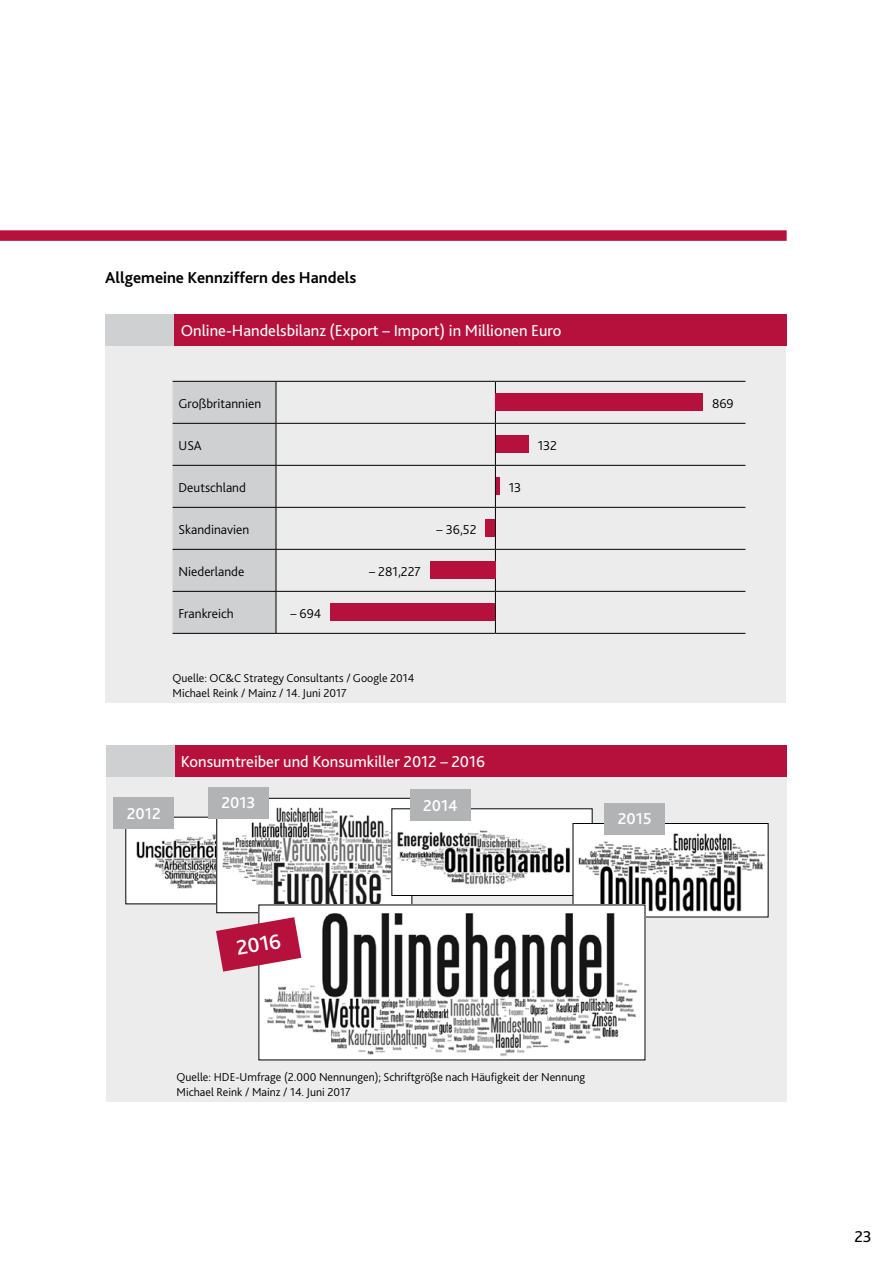
<style>
.page{position:relative;width:893px;height:1263px;background:#fff}
.page>*{position:absolute;margin:0;border:0;box-sizing:border-box;transform-origin:0 0}
.tabelle_weiß{font:500 21.6px "Bliss 2";color:#fff}
.bildüber_weiß{font:16.5px "Bliss 2";color:#fff}
.Ü4_bold_schwarz{font:700 16.5px "Bliss 2";color:#000}
.tabelle_weiß-2{font:500 16.5px "Bliss 2";color:#fff}
.t1{font:16.5px "Bliss 2";color:#000}
.tabelle_normal{font:300 13.5px "Bliss 2";color:#000}
.kästen-schwarz{font:300 12px "Bliss 2";color:#000}
</style>
<div class="page">
<div style="left:0;top:230px;width:787px;height:11px;background:#b5113c"></div>
<div style="left:105px;top:314px;width:680px;height:389px;background:#ececed"></div>
<div style="left:106px;top:766px;width:681px;height:336px;background:#ececed"></div>
<div style="left:174px;top:314px;width:613px;height:32px;background:#b5113c"></div>
<div style="left:174px;top:745px;width:613px;height:31px;background:#b5113c"></div>
<div style="left:105px;top:314px;width:68px;height:32px;background:#cfd0d1"></div>
<div style="left:106px;top:745px;width:68px;height:31px;background:#cfd0d1"></div>
<div style="left:173px;top:382px;width:103px;height:251px;background:#cfd0d1"></div>
<hr style="left:173px;top:381px;width:103px;height:1px;background:#000">
<hr style="left:276px;top:381px;width:219px;height:1px;background:#000">
<hr style="left:276px;top:382px;width:1px;height:41px;background:#000">
<hr style="left:495px;top:381px;width:250px;height:1px;background:#000">
<hr style="left:495px;top:382px;width:1px;height:41px;background:#000">
<hr style="left:173px;top:423px;width:103px;height:1px;background:#000">
<hr style="left:276px;top:423px;width:219px;height:1px;background:#000">
<hr style="left:276px;top:424px;width:1px;height:41px;background:#000">
<hr style="left:495px;top:423px;width:250px;height:1px;background:#000">
<hr style="left:495px;top:424px;width:1px;height:41px;background:#000">
<hr style="left:173px;top:465px;width:103px;height:1px;background:#000">
<hr style="left:276px;top:465px;width:219px;height:1px;background:#000">
<hr style="left:276px;top:466px;width:1px;height:41px;background:#000">
<hr style="left:495px;top:465px;width:250px;height:1px;background:#000">
<hr style="left:495px;top:466px;width:1px;height:41px;background:#000">
<hr style="left:173px;top:507px;width:103px;height:1px;background:#000">
<hr style="left:276px;top:507px;width:219px;height:1px;background:#000">
<hr style="left:276px;top:508px;width:1px;height:41px;background:#000">
<hr style="left:495px;top:507px;width:250px;height:1px;background:#000">
<hr style="left:495px;top:508px;width:1px;height:41px;background:#000">
<hr style="left:173px;top:549px;width:103px;height:1px;background:#000">
<hr style="left:276px;top:549px;width:219px;height:1px;background:#000">
<hr style="left:276px;top:550px;width:1px;height:41px;background:#000">
<hr style="left:495px;top:549px;width:250px;height:1px;background:#000">
<hr style="left:495px;top:550px;width:1px;height:41px;background:#000">
<hr style="left:173px;top:591px;width:103px;height:1px;background:#000">
<hr style="left:276px;top:591px;width:219px;height:1px;background:#000">
<hr style="left:276px;top:592px;width:1px;height:41px;background:#000">
<hr style="left:495px;top:591px;width:250px;height:1px;background:#000">
<hr style="left:495px;top:592px;width:1px;height:41px;background:#000">
<hr style="left:173px;top:633px;width:103px;height:1px;background:#000">
<hr style="left:276px;top:633px;width:219px;height:1px;background:#000">
<hr style="left:495px;top:633px;width:250px;height:1px;background:#000">
<div style="left:496px;top:394px;width:207px;height:17px;background:#b5113c"></div>
<div style="left:496px;top:436px;width:33px;height:17px;background:#b5113c"></div>
<hr style="left:496px;top:478px;width:4px;height:17px;background:#b5113c">
<div style="left:486px;top:520px;width:9px;height:17px;background:#b5113c"></div>
<div style="left:430px;top:562px;width:65px;height:17px;background:#b5113c"></div>
<div style="left:330px;top:604px;width:165px;height:17px;background:#b5113c"></div>
<img style="left:128px;top:819px;width:89px;height:83px">
<img style="left:219px;top:800px;width:191px;height:111px">
<div style="left:217px;top:798px;width:195px;height:115px;border:1px solid #000"></div>
<img style="left:394px;top:811px;width:196px;height:83px">
<div style="left:392px;top:809px;width:200px;height:87px;border:1px solid #000"></div>
<img style="left:575px;top:825px;width:191px;height:90px">
<div style="left:573px;top:823px;width:195px;height:94px;border:1px solid #000"></div>
<img style="left:261px;top:907px;width:382px;height:151px">
<div style="left:113px;top:797px;width:61px;height:32px;background:#b1b3b5"></div>
<div style="left:410px;top:790px;width:61px;height:31px;background:#b1b3b5"></div>
<div style="left:604px;top:803px;width:61px;height:31px;background:#b1b3b5"></div>
<svg style="left:216px;top:917px;width:85px;height:55px;background:#c75472"></svg>
<div style="left:208px;top:787px;width:61px;height:31px;background:#b1b3b5"></div>
<p class="Ü4_bold_schwarz" style="left:105px;top:267px;width:253px">Allgemeine Kennziffern des Handels</p>
<p class="bildüber_weiß" style="left:181px;top:320px;width:382px">Online-Handelsbilanz (Export – Import) in Millionen Euro</p>
<p class="tabelle_normal" style="left:179px;top:395px;width:84px">Großbritannien</p>
<p class="tabelle_normal" style="left:712px;top:395px;width:23px">869</p>
<p class="tabelle_normal" style="left:179px;top:437px;width:25px">USA</p>
<p class="tabelle_normal" style="left:538px;top:437px;width:21px">132</p>
<p class="tabelle_normal" style="left:179px;top:479px;width:69px">Deutschland</p>
<p class="tabelle_normal" style="left:509px;top:479px;width:14px">13</p>
<p class="tabelle_normal" style="left:179px;top:521px;width:72px">Skandinavien</p>
<p class="tabelle_normal" style="left:437px;top:521px;width:41px">– 36,52</p>
<p class="tabelle_normal" style="left:179px;top:563px;width:67px">Niederlande</p>
<p class="tabelle_normal" style="left:369px;top:563px;width:53px">– 281,227</p>
<p class="tabelle_normal" style="left:179px;top:605px;width:57px">Frankreich</p>
<p class="tabelle_normal" style="left:290px;top:605px;width:32px">– 694</p>
<p class="kästen-schwarz" style="left:173px;top:670px;width:243px">Quelle: OC&amp;C Strategy Consultants / Google 2014</p>
<p class="kästen-schwarz" style="left:173px;top:685px;width:176px">Michael Reink / Mainz / 14. Juni 2017</p>
<p class="tabelle_weiß-2" style="left:127px;top:803px;width:35px">2012</p>
<p class="bildüber_weiß" style="left:181px;top:751px;width:306px">Konsumtreiber und Konsumkiller 2012 – 2016</p>
<p class="tabelle_weiß-2" style="left:221px;top:792px;width:36px">2013</p>
<p class="tabelle_weiß-2" style="left:423px;top:795px;width:36px">2014</p>
<p class="tabelle_weiß" style="left:234px;top:935px;width:46px;rotate:-10deg">2016</p>
<p class="tabelle_weiß-2" style="left:618px;top:808px;width:35px">2015</p>
<p class="kästen-schwarz" style="left:176px;top:1069px;width:410px">Quelle: HDE-Umfrage (2.000 Nennungen); Schriftgröße nach Häufigkeit der Nennung</p>
<p class="kästen-schwarz" style="left:176px;top:1084px;width:176px">Michael Reink / Mainz / 14. Juni 2017</p>
<h2 class="t1" style="left:854px;top:1226px;width:19px">23</h2>
</div>
